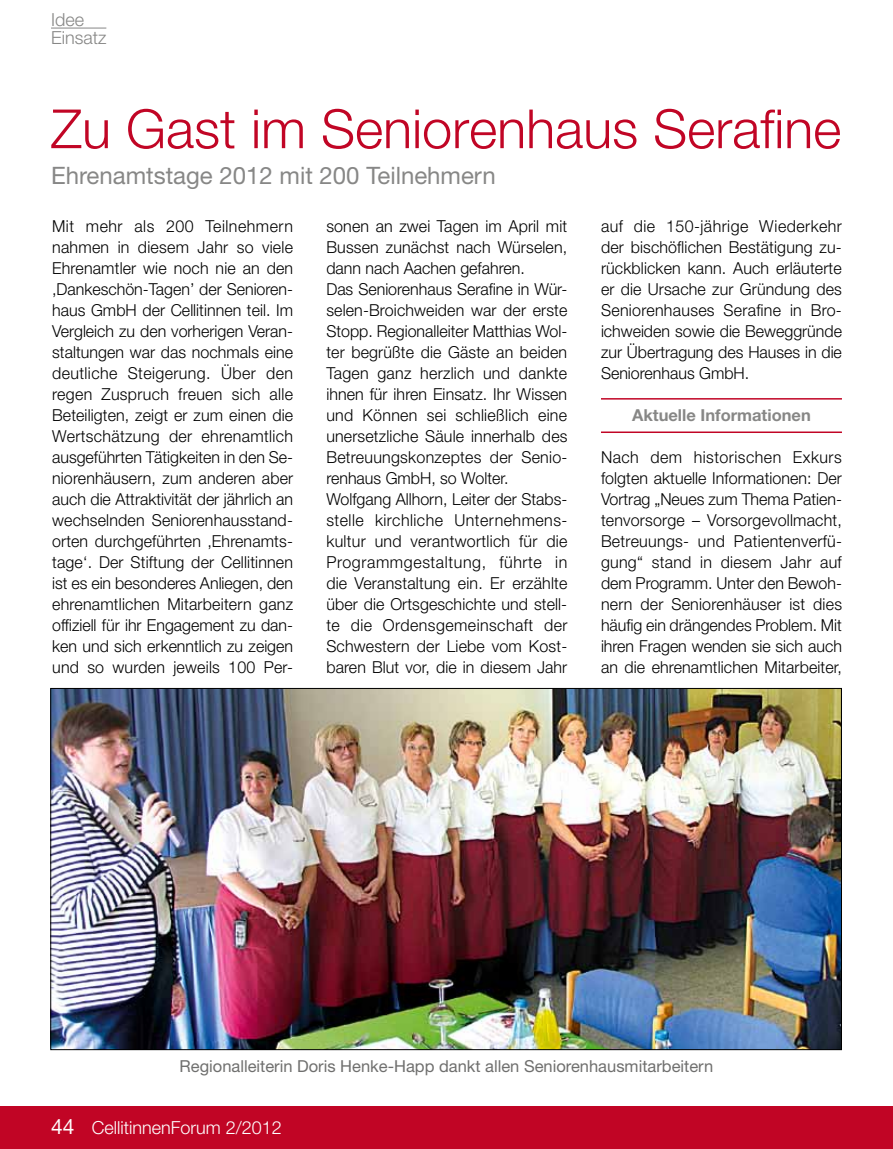
<style>
.page{position:relative;width:893px;height:1149px;background:#fff}
.page>*{position:absolute;margin:0;border:0;box-sizing:border-box;transform-origin:0 0}
.t1{font:300 54px "Helvetica Neue LT Std";color:#c10525}
.t2{font:24px "Helvetica Neue LT Std";color:#878786}
.t3{font:300 18px "Helvetica Neue LT Std";color:#fff}
.t4{font:300 18px/18px "Helvetica Neue LT Std";color:#878786}
.t5{font:300 16.5px/21px "Helvetica Neue LT Std";letter-spacing:.01em;color:#000;text-align:justify}
.t6{font:16.5px "Helvetica Neue LT Std";color:#6f6f6e}
.t7{font:700 16.5px "Helvetica Neue LT Std";color:#878786}
.s1{font-weight:400;font-size:21px}
</style>
<div class="page">
<div style="left:0;top:1106px;width:893px;height:42px;background:#c10525"></div>
<hr style="left:51px;top:28px;width:55px;height:1px;background:#878786">
<hr style="left:601px;top:398px;width:241px;height:1px;background:#c10525">
<hr style="left:601px;top:431px;width:241px;height:2px;background:#c10525">
<img style="left:52px;top:689px;width:788px;height:358px">
<p class="t4" style="left:51px;top:10px;width:57px">Idee<br>Einsatz</p>
<h1 class="t1" style="left:51px;top:96px;width:792px">Zu Gast im Seniorenhaus Serafine</h1>
<h2 class="t2" style="left:51px;top:161px;width:446px">Ehrenamtstage 2012 mit 200 Teilnehmern</h2>
<p class="t5" style="left:52px;top:215px;width:243px">Mit mehr als 200 Teilnehmern nahmen in diesem Jahr so viele Ehrenamtler wie noch nie an den ‚Dankeschön-Tagen’ der Senioren&shy;haus GmbH der Cellitinnen teil. Im Vergleich zu den vorherigen Veran&shy;staltungen war das nochmals eine deutliche Steigerung. Über den regen Zuspruch freuen sich alle Beteiligten, zeigt er zum einen die Wertschätzung der ehrenamtlich ausgeführten Tätigkeiten in den Se&shy;niorenhäusern, zum anderen aber auch die Attraktivität der jährlich an wechselnden Seniorenhausstand&shy;orten durchgeführten ‚Ehrenamts&shy;tage‘. Der Stiftung der Cellitinnen ist es ein besonderes Anliegen, den ehrenamtlichen Mitarbeitern ganz offiziell für ihr Engagement zu dan&shy;ken und sich erkenntlich zu zeigen und so wurden jeweils 100 Per-</p>
<p class="t5" style="left:326px;top:215px;width:243px;text-align:left">sonen an zwei Tagen im April mit<br>Bussen zunächst nach Würselen, dann nach Aachen gefahren.<br>Das Seniorenhaus Serafine in Wür&shy;selen-Broichweiden war der erste<br>Stopp. Regionalleiter Matthias Wol&shy;ter begrüßte die Gäste an beiden<br>Tagen ganz herzlich und dankte ihnen für ihren Einsatz. Ihr Wissen und Können sei schließlich eine unersetzliche Säule innerhalb des<br>Betreuungskonzeptes der Senio&shy;renhaus GmbH, so Wolter.<br>Wolfgang Allhorn, Leiter der Stabs&shy;stelle kirchliche Unternehmens&shy;kultur und verantwortlich für die<br>Programmgestaltung, führte in die Veranstaltung ein. Er erzählte über die Ortsgeschichte und stell&shy;te die Ordensgemeinschaft der<br>Schwestern der Liebe vom Kost&shy;baren Blut vor, die in diesem Jahr</p>
<p class="t5" style="left:601px;top:215px;width:242px">auf die 150-jährige Wiederkehr der bischöflichen Bestätigung zu&shy;rückblicken kann. Auch erläuterte er die Ursache zur Gründung des Seniorenhauses Serafine in Bro&shy;ichweiden sowie die Beweggründe zur Übertragung des Hauses in die Seniorenhaus GmbH.</p>
<p class="t7" style="left:632px;top:404px;width:180px">Aktuelle Informationen</p>
<p class="t5" style="left:601px;top:446px;width:243px">Nach dem historischen Exkurs folgten aktuelle Informationen: Der Vortrag „Neues zum Thema Patien&shy;tenvorsorge – Vorsorgevollmacht, Betreuungs- und Patientenverfü&shy;gung“ stand in diesem Jahr auf dem Programm. Unter den Bewoh&shy;nern der Seniorenhäuser ist dies häufig ein drängendes Problem. Mit ihren Fragen wenden sie sich auch an die ehrenamtlichen Mitarbeiter,</p>
<p class="t6" style="left:180px;top:1056px;width:535px">Regionalleiterin Doris Henke-Happ dankt allen Seniorenhausmitarbeitern</p>
<p class="t3" style="left:51px;top:1116px;width:232px"><span class="s1">44</span> CellitinnenForum 2/2012</p>
</div>
